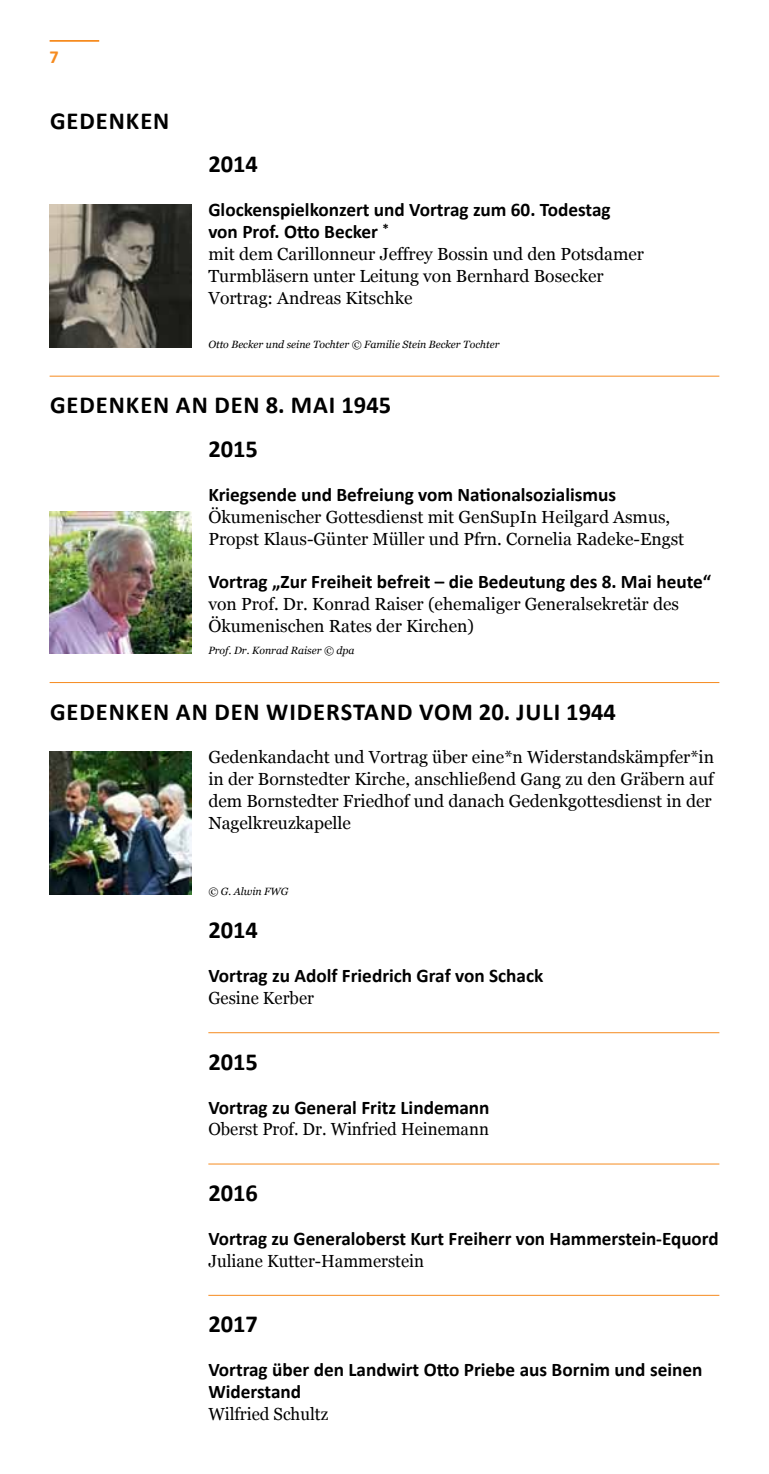
<style>
.page{position:relative;width:769px;height:1474px;background:#fff}
.page>*{position:absolute;margin:0;border:0;box-sizing:border-box;transform-origin:0 0}
.t1{font:700 24.5px/43.8px "Calibri";letter-spacing:.04em;color:#000}
.t2{font:700 19.25px/21.9px "Calibri";color:#000}
.t3{font:700 18.38px "Calibri";color:#f68b1f}
.t4{font:17.5px/21.9px "Georgia";color:#000}
.t5{font:17.5px "Georgia";color:#000;scale:.96 1}
.t6{font:italic 10.5px "Georgia";color:#000}
</style>
<div class="page">
<hr style="left:50px;top:376px;width:669px;height:1px;background:#f68b1f">
<hr style="left:50px;top:682px;width:669px;height:1px;background:#f68b1f">
<hr style="left:208px;top:1032px;width:511px;height:1px;background:#f68b1f">
<hr style="left:208px;top:1163px;width:511px;height:1px;background:#f68b1f">
<hr style="left:208px;top:1294px;width:511px;height:1px;background:#f68b1f">
<img style="left:50px;top:205px;width:141px;height:142px">
<img style="left:50px;top:752px;width:141px;height:142px">
<hr style="left:50px;top:40px;width:49px;height:2px;background:#f68b1f">
<img style="left:50px;top:511px;width:141px;height:143px">
<p class="t3" style="left:50px;top:45px;width:11px">7</p>
<h1 class="t1" style="left:50px;top:99px;width:121px">Gedenken</h1>
<h1 class="t1" style="left:208px;top:142px;width:51px">2014</h1>
<p class="t2" style="left:208px;top:199px;width:404px">Glockenspielkonzert und Vortrag zum 60. Todestag von Prof. Otto Becker <sup>*</sup></p>
<p class="t4" style="left:208px;top:243px;width:437px">mit dem Carillonneur Jeffrey Bossin und den Potsdamer<br>Turmbläsern unter Leitung von Bernhard Bosecker<br>Vortrag: Andreas Kitschke</p>
<p class="t6" style="left:208px;top:337px;width:293px">Otto Becker und seine Tochter © Familie Stein Becker Tochter</p>
<h1 class="t1" style="left:208px;top:383px;width:184px;text-indent:-158px">Gedenken an den 8. Mai 1945<br>2015</h1>
<p class="t2" style="left:208px;top:483px;width:409px">Kriegsende und Befreiung vom Nationalsozialismus</p>
<p class="t4" style="left:208px;top:506px;width:477px">Ökumenischer Gottesdienst mit GenSupIn Heilgard Asmus,<br>Propst Klaus-Günter Müller und Pfrn. Cornelia Radeke-Engst</p>
<p class="t2" style="left:208px;top:571px;width:504px">Vortrag „Zur Freiheit befreit – die Bedeutung des 8. Mai heute“</p>
<p class="t4" style="left:208px;top:593px;width:472px">von Prof. Dr. Konrad Raiser (ehemaliger Generalsekretär des<br>Ökumenischen Rates der Kirchen)</p>
<p class="t6" style="left:208px;top:643px;width:148px">Prof. Dr. Konrad Raiser © dpa</p>
<h1 class="t1" style="left:50px;top:689px;width:567px">Gedenken an den Widerstand vom 20. Juli 1944</h1>
<p class="t4" style="left:208px;top:746px;width:507px">Gedenkandacht und Vortrag über eine*n Widerstandskämpfer*in in der Bornstedter Kirche, anschließend Gang zu den Gräbern auf dem Bornstedter Friedhof und danach Gedenkgottesdienst in der Nagelkreuzkapelle</p>
<p class="t6" style="left:208px;top:884px;width:82px">© G. Alwin FWG</p>
<h1 class="t1" style="left:208px;top:908px;width:51px">2014</h1>
<p class="t2" style="left:208px;top:964px;width:337px">Vortrag zu Adolf Friedrich Graf von Schack</p>
<p class="t5" style="left:208px;top:987px;width:112px">Gesine Kerber</p>
<h1 class="t1" style="left:208px;top:1039px;width:51px">2015</h1>
<p class="t2" style="left:208px;top:1096px;width:283px">Vortrag zu General Fritz Lindemann</p>
<p class="t5" style="left:208px;top:1118px;width:294px">Oberst Prof. Dr. Winfried Heinemann</p>
<h1 class="t1" style="left:208px;top:1170px;width:51px">2016</h1>
<p class="t2" style="left:208px;top:1227px;width:512px">Vortrag zu Generaloberst Kurt Freiherr von Hammerstein-Equord</p>
<p class="t5" style="left:208px;top:1250px;width:226px">Juliane Kutter-Hammerstein</p>
<h1 class="t1" style="left:208px;top:1302px;width:51px">2017</h1>
<p class="t2" style="left:208px;top:1358px;width:496px">Vortrag über den Landwirt Otto Priebe aus Bornim und seinen<br>Widerstand</p>
<p class="t5" style="left:208px;top:1403px;width:126px">Wilfried Schultz</p>
</div>
